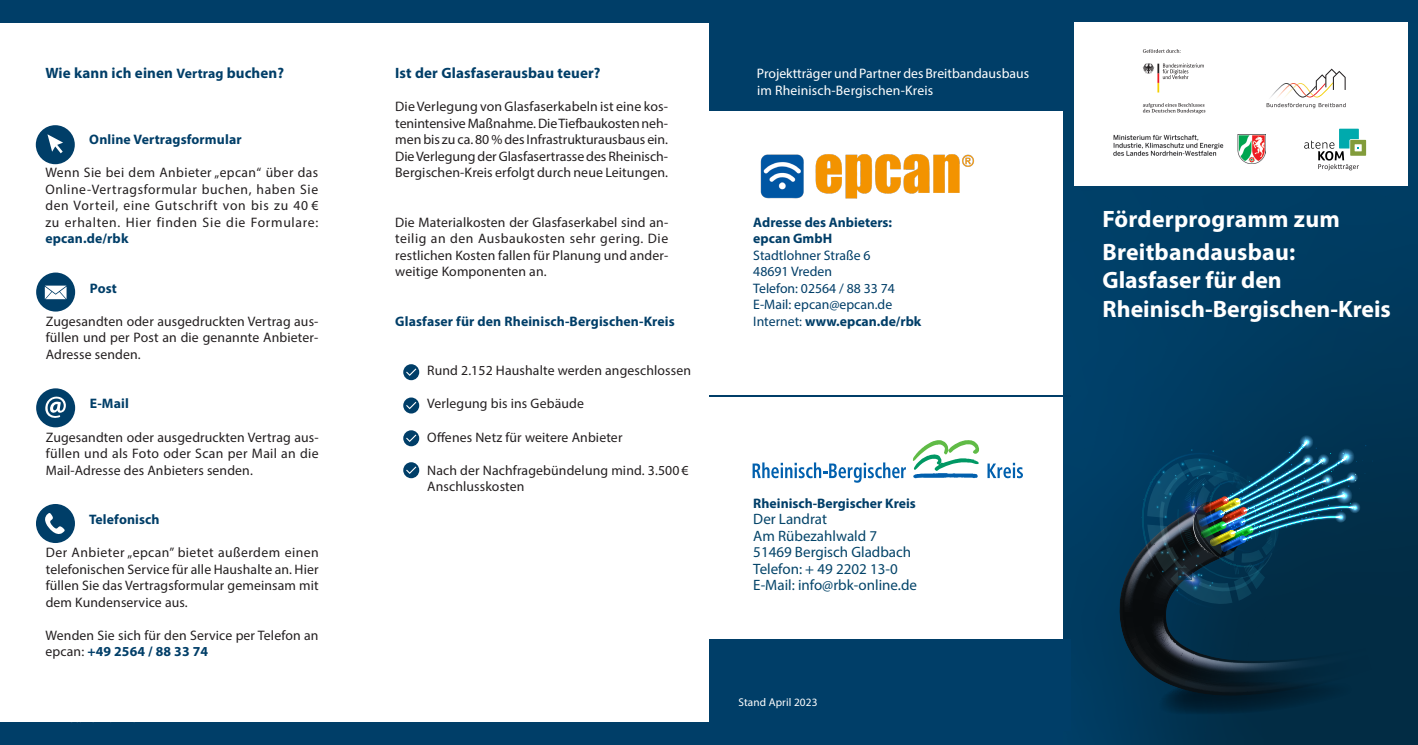
<style>
.page{position:relative;width:1418px;height:745px;background:#fff}
.page>*{position:absolute;margin:0;border:0;box-sizing:border-box;transform-origin:0 0}
.Deckblatt_weiß{font:700 23.75px/33px "Myriad Pro";color:#fff}
.Linksbündig_Blau{font:15px "Myriad Pro";color:#044469}
.Überschrift_blau_lin{font:700 15px "Myriad Pro";letter-spacing:.01em;color:#003e68}
.Bodytext_links_schwa{font:13.75px/16.5px "Myriad Pro";letter-spacing:.01em;color:#231f20;text-align:justify}
.Linksbündig_Blau-2{font:13.75px/16.5px "Myriad Pro";color:#003e68}
.Bodytext_weiß{font:13.75px/16.5px "Myriad Pro";color:#fff}
.links_bodytext{font:13.75px "Myriad Pro";letter-spacing:.01em;color:#231f20}
.Linksbündig_Blau-3{font:700 13.75px "Myriad Pro";color:#003e68}
.Zwischenüberschfit_b{font:700 13.75px "Myriad Pro";letter-spacing:.01em;color:#003e68}
.Überschrift_blau{font:700 13.75px "Myriad Pro";letter-spacing:.01em;color:#003e68}
.Überschrift_blau-2{font:700 13.75px "Myriad Pro";letter-spacing:.01em;color:#fff}
.Bodytext_links_schwa-2{font:11.25px "Myriad Pro";letter-spacing:.01em;color:#fff}
.s1{font-size:13.75px}
.s2{font-weight:700;color:#003e68}
.s3{font-weight:700}
</style>
<div class="page">
<div style="left:0;top:722px;width:1417px;height:22px;background:#003e68"></div>
<div style="left:0;top:0;width:1417px;height:23px;background:#003e68"></div>
<svg style="left:1063px;top:24px;width:354px;height:720px;background:#003a5e"></svg>
<svg style="left:1158px;top:695px;width:193px;height:19px;background:#00243a"></svg>
<svg style="left:1119px;top:504px;width:279px;height:191px;background:#072a3f"></svg>
<svg style="left:1140px;top:432px;width:233px;height:178px;background:#11425b"></svg>
<div style="left:1074px;top:23px;width:333px;height:163px;background:#fff"></div>
<img style="left:760px;top:154px;width:215px;height:45px">
<div style="left:709px;top:23px;width:361px;height:88px;background:#003e68"></div>
<hr style="left:709px;top:394px;width:361px;height:2px;background:#003e68">
<div style="left:709px;top:639px;width:361px;height:91px;background:#003e68"></div>
<div style="left:36px;top:125px;width:39px;height:39px;background:#003e68;border-radius:50%"></div>
<svg style="left:47px;top:134px;width:16px;height:19px"></svg>
<div style="left:36px;top:272px;width:39px;height:39px;background:#003e68;border-radius:50%"></div>
<svg style="left:45px;top:285px;width:22px;height:14px"></svg>
<div style="left:36px;top:388px;width:39px;height:39px;background:#003e68;border-radius:50%"></div>
<svg style="left:45px;top:396px;width:21px;height:22px"></svg>
<div style="left:36px;top:503px;width:39px;height:39px;background:#003e68;border-radius:50%"></div>
<svg style="left:45px;top:513px;width:20px;height:20px"></svg>
<svg style="left:987px;top:462px;width:35px;height:16px"></svg>
<svg style="left:912px;top:440px;width:67px;height:38px"></svg>
<svg style="left:752px;top:462px;width:153px;height:20px"></svg>
<svg style="left:403px;top:364px;width:16px;height:16px"></svg>
<svg style="left:406px;top:368px;width:10px;height:7px"></svg>
<svg style="left:403px;top:397px;width:16px;height:16px"></svg>
<svg style="left:406px;top:401px;width:10px;height:8px"></svg>
<svg style="left:403px;top:430px;width:16px;height:16px"></svg>
<svg style="left:406px;top:434px;width:10px;height:7px"></svg>
<svg style="left:403px;top:462px;width:16px;height:16px"></svg>
<svg style="left:406px;top:466px;width:10px;height:7px"></svg>
<img style="left:1315px;top:90px;width:10px;height:8px">
<img style="left:1270px;top:83px;width:45px;height:15px">
<img style="left:1307px;top:87px;width:3px;height:6px">
<img style="left:1288px;top:84px;width:19px;height:12px">
<svg style="left:1266px;top:103px;width:79px;height:5px"></svg>
<svg style="left:1315px;top:69px;width:30px;height:21px"></svg>
<svg style="left:1304px;top:129px;width:61px;height:41px"></svg>
<svg style="left:1142px;top:49px;width:38px;height:4px"></svg>
<svg style="left:1142px;top:103px;width:63px;height:10px"></svg>
<svg style="left:1142px;top:63px;width:61px;height:29px"></svg>
<img style="left:1113px;top:134px;width:152px;height:30px">
<p class="Überschrift_blau_lin" style="left:46px;top:63px;width:240px">Wie kann ich einen <span class="s1">Vertrag</span> buchen?</p>
<p class="Zwischenüberschfit_b" style="left:89px;top:130px;width:154px">Online Vertragsformular</p>
<p class="Bodytext_links_schwa" style="left:45px;top:164px;width:274px">Wenn Sie bei dem Anbieter „epcan“ über das Online-Vertragsformular buchen, haben Sie den Vorteil, eine Gutschrift von bis zu 40 € zu erhalten. Hier finden Sie die Formulare: <span class="s2">epcan.de/rbk</span></p>
<p class="Zwischenüberschfit_b" style="left:90px;top:279px;width:29px">Post</p>
<p class="Bodytext_links_schwa" style="left:46px;top:312px;width:274px">Zugesandten oder ausgedruckten Vertrag aus&shy;füllen und per Post an die genannte Anbieter-Adresse senden.</p>
<p class="Zwischenüberschfit_b" style="left:90px;top:394px;width:40px">E-Mail</p>
<p class="Bodytext_links_schwa" style="left:46px;top:428px;width:274px">Zugesandten oder ausgedruckten Vertrag aus&shy;füllen und als Foto oder Scan per Mail an die Mail-Adresse des Anbieters senden.</p>
<p class="Zwischenüberschfit_b" style="left:89px;top:510px;width:72px">Telefonisch</p>
<p class="Bodytext_links_schwa" style="left:46px;top:543px;width:274px">Der Anbieter „epcan” bietet außerdem einen telefonischen Service für alle Haushalte an. Hier füllen Sie das Vertragsformular gemeinsam mit dem Kundenservice aus.</p>
<p class="Bodytext_links_schwa" style="left:46px;top:626px;width:274px">Wenden Sie sich für den Service per Telefon an epcan: <span class="s2">+49 2564 / 88 33 74</span></p>
<p class="Überschrift_blau_lin" style="left:395px;top:63px;width:207px">Ist der Glasfaserausbau teuer?</p>
<p class="Bodytext_links_schwa" style="left:395px;top:98px;width:274px">Die Verlegung von Glasfaserkabeln ist eine kos&shy;tenintensive Maßnahme. Die Tiefbaukosten neh&shy;men bis zu ca. 80 % des Infrastrukturausbaus ein.<br>Die Verlegung der Glasfasertrasse des Rheinisch-Bergischen-Kreis erfolgt durch neue Leitungen.</p>
<p class="Bodytext_links_schwa" style="left:395px;top:213px;width:274px">Die Materialkosten der Glasfaserkabel sind an&shy;teilig an den Ausbaukosten sehr gering. Die restlichen Kosten fallen für Planung und ander&shy;weitige Komponenten an.</p>
<p class="Überschrift_blau" style="left:395px;top:312px;width:281px">Glasfaser für den Rheinisch-Bergischen-Kreis</p>
<p class="Bodytext_links_schwa" style="left:427px;top:362px;width:265px">Rund 2.152 Haushalte werden angeschlossen</p>
<p class="links_bodytext" style="left:427px;top:395px;width:158px">Verlegung bis ins Gebäude</p>
<p class="links_bodytext" style="left:427px;top:428px;width:197px">Offenes Netz für weitere Anbieter</p>
<p class="Bodytext_links_schwa" style="left:427px;top:461px;width:263px">Nach der Nachfragebündelung mind. 3.500 €<br>Anschlusskosten</p>
<p class="Überschrift_blau-2" style="left:756px;top:64px;width:108px">Ansprechpart er</p>
<p class="Bodytext_weiß" style="left:757px;top:65px;width:274px">Projektträger und Partner des Breitbandausbaus im Rheinisch-Bergischen-Kreis</p>
<p class="Linksbündig_Blau-3" style="left:753px;top:213px;width:140px">Adresse des Anbieters:</p>
<p class="Linksbündig_Blau-2" style="left:753px;top:230px;width:170px"><span class="s3">epcan GmbH<br></span>Stadtlohner Straße 6<br>48691 Vreden<br>Telefon: 02564 / 88 33 74<br>E-Mail: epcan@epcan.de<br>Internet: <span class="s3">www.epcan.de/rbk</span></p>
<p class="Linksbündig_Blau-3" style="left:753px;top:493px;width:164px">Rheinisch-Bergischer Kreis</p>
<p class="Linksbündig_Blau" style="left:753px;top:509px;width:75px">Der Landrat</p>
<p class="Linksbündig_Blau" style="left:753px;top:526px;width:125px">Am Rübezahlwald 7</p>
<p class="Linksbündig_Blau" style="left:753px;top:542px;width:159px">51469 Bergisch Gladbach</p>
<p class="Linksbündig_Blau" style="left:753px;top:559px;width:146px">Telefon: + 49 2202 13-0</p>
<p class="Linksbündig_Blau" style="left:753px;top:575px;width:165px">E-Mail: info@rbk-online.de</p>
<p class="Bodytext_links_schwa-2" style="left:738px;top:694px;width:81px">Stand April 2023</p>
<p class="Deckblatt_weiß" style="left:1102px;top:201px;width:239px">Förderprogramm zum<br>Breitbandausbau:</p>
<p class="Deckblatt_weiß" style="left:1102px;top:263px;width:181px">Glasfaser für den</p>
<p class="Deckblatt_weiß" style="left:1102px;top:291px;width:290px">Rheinisch-Bergischen-Kreis</p>
</div>
